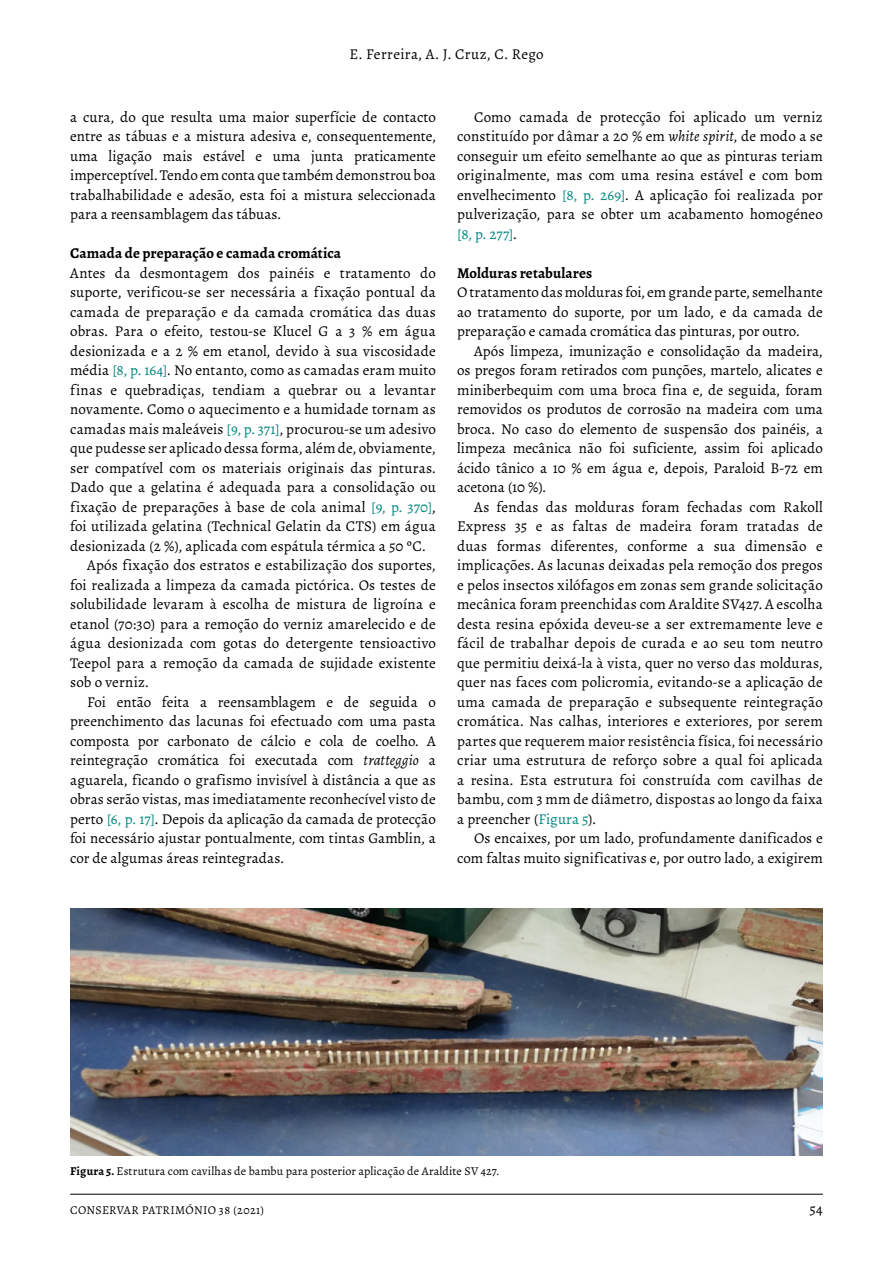
<style>
.page{position:relative;width:893px;height:1263px;background:#fff}
.page>*{position:absolute;margin:0;border:0;box-sizing:border-box;transform-origin:0 0}
.t1{font:15px/19.5px "Alegreya";letter-spacing:.01em;color:#000;text-align:justify}
.t2{font:700 15px "Alegreya";color:#000}
.t3{font:12px "Alegreya";letter-spacing:.015em;color:#000}
.s1{color:#00867e}
.s2{font-style:italic}
.s3{font-weight:700}
</style>
<div class="page">
<hr style="left:70px;top:1194px;width:753px;height:1px;background:#000">
<img style="left:70px;top:909px;width:753px;height:246px">
<p class="t1" style="left:349px;top:44px;width:196px">E. Ferreira, A. J. Cruz, C. Rego</p>
<p class="t1" style="left:70px;top:107px;width:367px">a cura, do que resulta uma maior superfície de contacto entre as tábuas e a mistura adesiva e, consequentemente, uma ligação mais estável e uma junta praticamente imperceptível. Tendo em conta que também demonstrou boa trabalhabilidade e adesão, esta foi a mistura seleccionada para a reensamblagem das tábuas.</p>
<p class="t2" style="left:70px;top:243px;width:272px">Camada de preparação e camada cromática</p>
<p class="t1" style="left:70px;top:263px;width:367px">Antes da desmontagem dos painéis e tratamento do</p>
<p class="t1" style="left:70px;top:282px;width:367px">suporte, verificou-se ser necessária a fixação pontual da</p>
<p class="t1" style="left:70px;top:302px;width:367px">camada de preparação e da camada cromática das duas</p>
<p class="t1" style="left:70px;top:321px;width:367px">obras. Para o efeito, testou-se Klucel G a 3 % em água</p>
<p class="t1" style="left:70px;top:341px;width:367px">desionizada e a 2 % em etanol, devido à sua viscosidade</p>
<p class="t1" style="left:70px;top:360px;width:367px">média <span class="s1">[8, p. 164]</span>. No entanto, como as camadas eram muito</p>
<p class="t1" style="left:70px;top:380px;width:367px">finas e quebradiças, tendiam a quebrar ou a levantar</p>
<p class="t1" style="left:70px;top:399px;width:367px">novamente. Como o aquecimento e a humidade tornam as</p>
<p class="t1" style="left:70px;top:419px;width:367px">camadas mais maleáveis <span class="s1">[9, p. 371]</span>, procurou-se um adesivo</p>
<p class="t1" style="left:70px;top:438px;width:367px">que pudesse ser aplicado dessa forma, além de, obviamente,</p>
<p class="t1" style="left:70px;top:458px;width:367px">ser compatível com os materiais originais das pinturas.</p>
<p class="t1" style="left:70px;top:477px;width:367px">Dado que a gelatina é adequada para a consolidação ou</p>
<p class="t1" style="left:70px;top:497px;width:367px">fixação de preparações à base de cola animal <span class="s1">[9, p. 370]</span>,</p>
<p class="t1" style="left:70px;top:516px;width:367px">foi utilizada gelatina (Technical Gelatin da CTS) em água</p>
<p class="t1" style="left:70px;top:536px;width:357px">desionizada (2 %), aplicada com espátula térmica a 50 ºC.</p>
<p class="t1" style="left:87px;top:555px;width:350px">Após fixação dos estratos e estabilização dos suportes,</p>
<p class="t1" style="left:70px;top:575px;width:367px">foi realizada a limpeza da camada pictórica. Os testes de</p>
<p class="t1" style="left:70px;top:594px;width:367px">solubilidade levaram à escolha de mistura de ligroína e</p>
<p class="t1" style="left:70px;top:614px;width:367px">etanol (70:30) para a remoção do verniz amarelecido e de</p>
<p class="t1" style="left:70px;top:633px;width:367px">água desionizada com gotas do detergente tensioactivo</p>
<p class="t1" style="left:70px;top:653px;width:367px">Teepol para a remoção da camada de sujidade existente</p>
<p class="t1" style="left:70px;top:672px;width:80px">sob o verniz.</p>
<p class="t1" style="left:87px;top:692px;width:350px">Foi então feita a reensamblagem e de seguida o</p>
<p class="t1" style="left:70px;top:711px;width:367px">preenchimento das lacunas foi efectuado com uma pasta</p>
<p class="t1" style="left:70px;top:731px;width:367px">composta por carbonato de cálcio e cola de coelho. A</p>
<p class="t1" style="left:70px;top:750px;width:367px">reintegração cromática foi executada com <span class="s2">tratteggio</span> a</p>
<p class="t1" style="left:70px;top:770px;width:367px">aguarela, ficando o grafismo invisível à distância a que as</p>
<p class="t1" style="left:70px;top:789px;width:367px">obras serão vistas, mas imediatamente reconhecível visto de</p>
<p class="t1" style="left:70px;top:809px;width:367px">perto <span class="s1">[6, p. 17]</span>. Depois da aplicação da camada de protecção</p>
<p class="t1" style="left:70px;top:828px;width:367px">foi necessário ajustar pontualmente, com tintas Gamblin, a</p>
<p class="t1" style="left:70px;top:848px;width:215px">cor de algumas áreas reintegradas.</p>
<p class="t1" style="left:457px;top:107px;width:367px;text-indent:17px">Como camada de protecção foi aplicado um verniz constituído por dâmar a 20 % em <span class="s2">white spirit</span>, de modo a se conseguir um efeito semelhante ao que as pinturas teriam originalmente, mas com uma resina estável e com bom envelhecimento <span class="s1">[8, p. 269]</span>. A aplicação foi realizada por pulverização, para se obter um acabamento homogéneo <span class="s1">[8, p. 277]</span>.</p>
<p class="t2" style="left:457px;top:263px;width:137px">Molduras retabulares</p>
<p class="t1" style="left:457px;top:282px;width:367px">O tratamento das molduras foi, em grande parte, semelhante ao tratamento do suporte, por um lado, e da camada de preparação e camada cromática das pinturas, por outro.</p>
<p class="t1" style="left:457px;top:341px;width:367px;text-indent:17px">Após limpeza, imunização e consolidação da madeira, os pregos foram retirados com punções, martelo, alicates e miniberbequim com uma broca fina e, de seguida, foram removidos os produtos de corrosão na madeira com uma broca. No caso do elemento de suspensão dos painéis, a limpeza mecânica não foi suficiente, assim foi aplicado ácido tânico a 10 % em água e, depois, Paraloid B-72 em acetona (10 %).</p>
<p class="t1" style="left:457px;top:497px;width:367px;text-indent:17px">As fendas das molduras foram fechadas com Rakoll Express 35 e as faltas de madeira foram tratadas de duas formas diferentes, conforme a sua dimensão e implicações. As lacunas deixadas pela remoção dos pregos e pelos insectos xilófagos em zonas sem grande solicitação mecânica foram preenchidas com Araldite SV427. A escolha desta resina epóxida deveu-se a ser extremamente leve e fácil de trabalhar depois de curada e ao seu tom neutro que permitiu deixá-la à vista, quer no verso das molduras, quer nas faces com policromia, evitando-se a aplicação de uma camada de preparação e subsequente reintegração cromática. Nas calhas, interiores e exteriores, por serem partes que requerem maior resistência física, foi necessário criar uma estrutura de reforço sobre a qual foi aplicada a resina. Esta estrutura foi construída com cavilhas de bambu, com 3 mm de diâmetro, dispostas ao longo da faixa a preencher (<span class="s1">Figura 5</span>).</p>
<p class="t1" style="left:457px;top:828px;width:367px;text-align:right">Os encaixes, por um lado, profundamente danificados e com faltas muito significativas e, por outro lado, a exigirem</p>
<p class="t3" style="left:70px;top:1163px;width:431px"><span class="s3">Figura 5.</span> Estrutura com cavilhas de bambu para posterior aplicação de Araldite SV 427.</p>
<p class="t3" style="left:70px;top:1202px;width:196px">CONSERVAR PATRIMÓNIO 38 (2021)</p>
<p class="t1" style="left:809px;top:1199px;width:15px">54</p>
</div>
